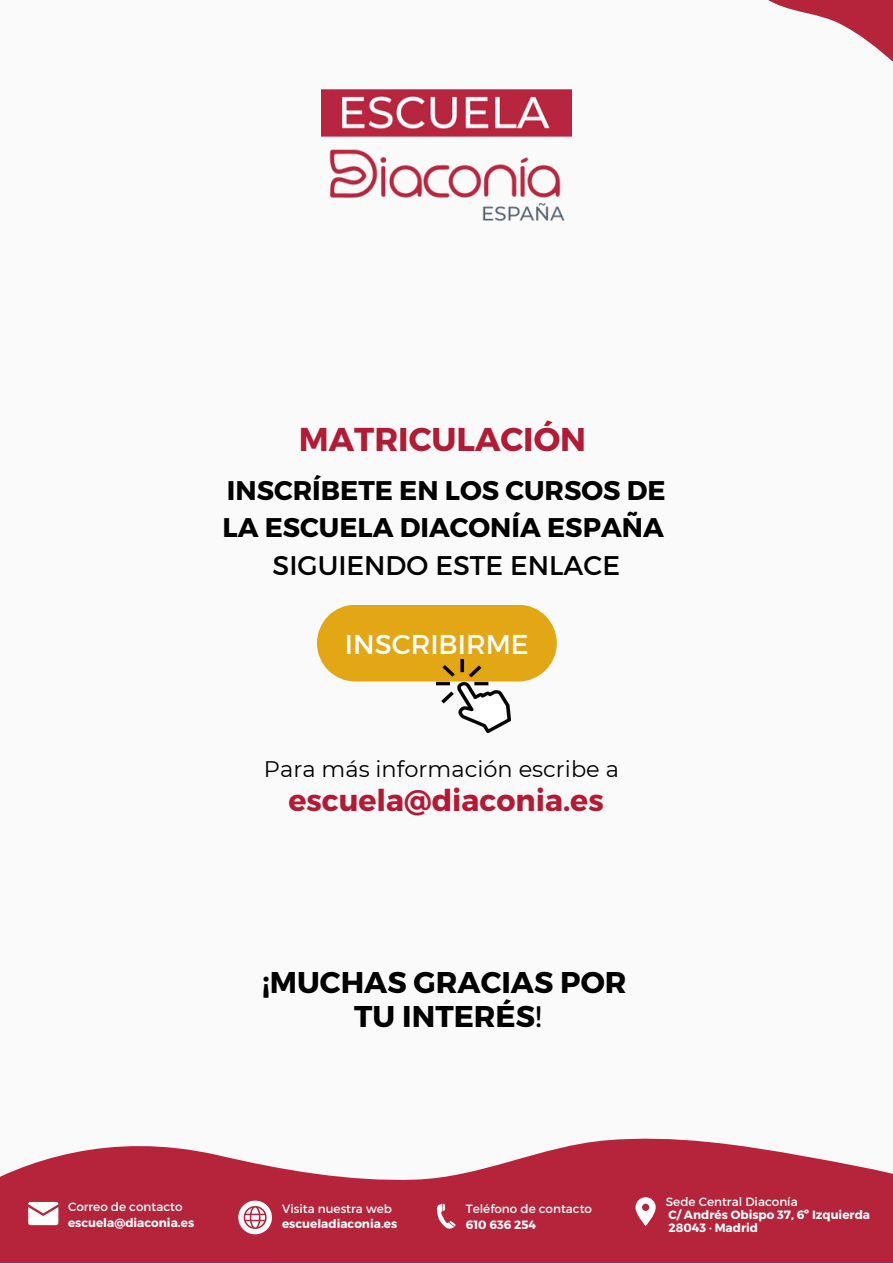
<style>
.page{position:relative;width:893px;height:1264px;background:#fff}
.page>*{position:absolute;margin:0;border:0;box-sizing:border-box;transform-origin:0 0}
.t1{font:700 33px "Montserrat";color:#b31a34}
.t2{font:700 30px "Montserrat";color:#000}
.t3{font:700 30px "Montserrat";color:#b31a34}
.t4{font:27.15px "Montserrat";color:#fff}
.t5{font:700 27px/37px "Montserrat";color:#000;text-align:center}
.t6{font:22.5px "Montserrat";color:#000}
.t7{font:700 12px "Montserrat";color:#fff}
.t8{font:12px "Montserrat";color:#fff}
.s1{font-weight:400}
</style>
<div class="page">
<div style="left:0;top:0;width:892px;height:1262px;background:#fafafa"></div>
<svg style="left:0;top:1138px;width:892px;height:124px;fill:#b5243a"></svg>
<svg style="left:635px;top:1197px;width:20px;height:28px"></svg>
<svg style="left:437px;top:1203px;width:18px;height:26px"></svg>
<svg style="left:28px;top:1201px;width:30px;height:24px"></svg>
<svg style="left:238px;top:1200px;width:34px;height:34px"></svg>
<svg style="left:768px;top:0;width:124px;height:61px"></svg>
<svg style="left:317px;top:605px;width:239px;height:76px;background:#e4ac25"></svg>
<img style="left:437px;top:659px;width:73px;height:73px">
<img style="left:322px;top:89px;width:249px;height:133px">
<p class="t1" style="left:299px;top:418px;width:289px">MATRICULACIÓN</p>
<p class="t5" style="left:222px;top:471px;width:444px">INSCRÍBETE EN LOS CURSOS DE<br>LA ESCUELA DIACONÍA ESPAÑA<br><span class="s1">SIGUIENDO ESTE ENLACE</span></p>
<p class="t4" style="left:345px;top:626px;width:185px">INSCRIBIRME</p>
<p class="t6" style="left:264px;top:755px;width:356px">Para más información escribe a</p>
<p class="t3" style="left:288px;top:781px;width:317px">escuela@diaconia.es</p>
<p class="t2" style="left:262px;top:963px;width:365px">¡MUCHAS GRACIAS POR</p>
<p class="t2" style="left:354px;top:996px;width:189px">TU INTERÉS<span class="s1">!</span></p>
<p class="t8" style="left:68px;top:1199px;width:116px">Correo de contacto</p>
<p class="t7" style="left:68px;top:1215px;width:128px">escuela@diaconia.es</p>
<p class="t8" style="left:282px;top:1201px;width:111px">Visita nuestra web</p>
<p class="t7" style="left:282px;top:1216px;width:117px">escueladiaconia.es</p>
<p class="t8" style="left:465px;top:1201px;width:128px">Teléfono de contacto</p>
<p class="t7" style="left:465px;top:1217px;width:72px">610 636 254</p>
<p class="t8" style="left:665px;top:1193px;width:133px">Sede Central Diaconía</p>
<p class="t7" style="left:668px;top:1206px;width:203px">C/ Andrés Obispo 37, 6º Izquierda</p>
<p class="t7" style="left:668px;top:1219px;width:91px">28043 · Madrid</p>
</div>
